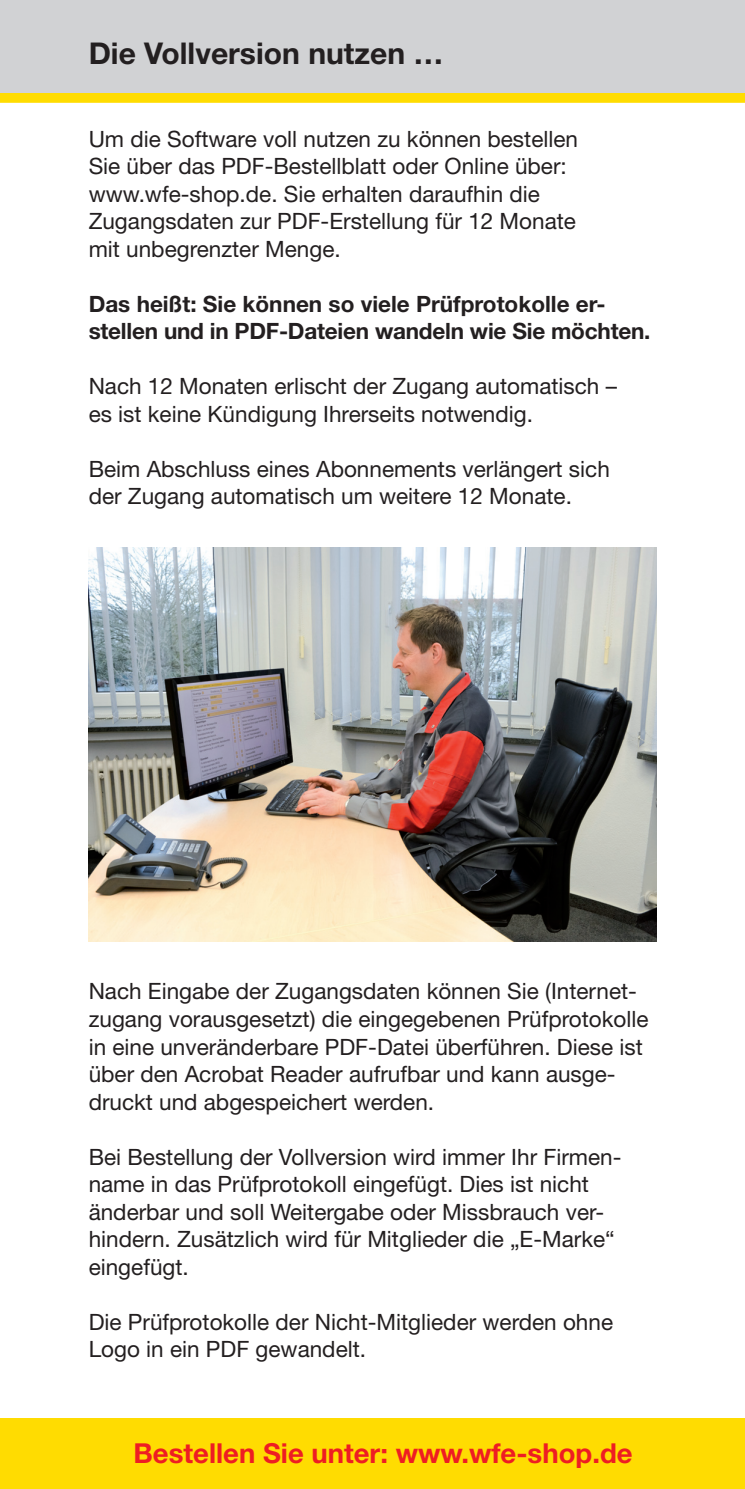
<style>
.page{position:relative;width:745px;height:1489px;background:#fff}
.page>*{position:absolute;margin:0;border:0;box-sizing:border-box;transform-origin:0 0}
.t1{font:700 30px "Helvetica Neue LT Pro";color:#231f20}
.t2{font:700 27.5px "Helvetica Neue LT Pro";color:#ee1d23}
.t3{font:22.5px/27.5px "Helvetica Neue LT Pro";color:#231f20}
.t4{font:700 22.5px/27.5px "Helvetica Neue LT Pro";letter-spacing:-.01em;color:#231f20}
</style>
<div class="page">
<div style="left:0;top:92px;width:744px;height:11px;background:#ffdc01"></div>
<div style="left:0;top:0;width:744px;height:92px;background:#d1d2d4"></div>
<div style="left:0;top:1417px;width:744px;height:71px;background:#ffdc01"></div>
<img style="left:89px;top:547px;width:567px;height:394px">
<h1 class="t1" style="left:89px;top:42px;width:356px">Die Vollversion nutzen …</h1>
<p class="t3" style="left:89px;top:127px;width:490px">Um die Software voll nutzen zu können bestellen Sie über das PDF-Bestellblatt oder Online über: www.wfe-shop.de. Sie erhalten daraufhin die Zugangsdaten zur PDF-Erstellung für 12 Monate mit unbegrenzter Menge.</p>
<p class="t4" style="left:89px;top:292px;width:563px">Das heißt: Sie können so viele Prüfprotokolle er&shy;stellen und in PDF-Dateien wandeln wie Sie möchten.</p>
<p class="t3" style="left:89px;top:374px;width:529px">Nach 12 Monaten erlischt der Zugang automatisch – es ist keine Kündigung Ihrerseits notwendig.</p>
<p class="t3" style="left:89px;top:457px;width:522px">Beim Abschluss eines Abonnements verlängert sich der Zugang automatisch um weitere 12 Monate.</p>
<p class="t3" style="left:89px;top:979px;width:561px">Nach Eingabe der Zugangsdaten können Sie (Internet&shy;zugang vorausgesetzt) die eingegebenen Prüf protokolle in eine unveränderbare PDF-Datei über führen. Diese ist über den Acrobat Reader aufrufbar und kann ausge&shy;druckt und abgespeichert werden.</p>
<p class="t3" style="left:89px;top:1144px;width:534px">Bei Bestellung der Vollversion wird immer Ihr Firmen&shy;name in das Prüfprotokoll eingefügt. Dies ist nicht änderbar und soll Weitergabe oder Missbrauch ver&shy;hindern. Zusätzlich wird für Mitglieder die „E-Marke“ eingefügt.</p>
<p class="t3" style="left:89px;top:1309px;width:525px">Die Prüfprotokolle der Nicht-Mitglieder werden ohne<br>Logo in ein PDF gewandelt.</p>
<p class="t2" style="left:133px;top:1443px;width:500px">Bestellen Sie unter: www.wfe-shop.de</p>
</div>
